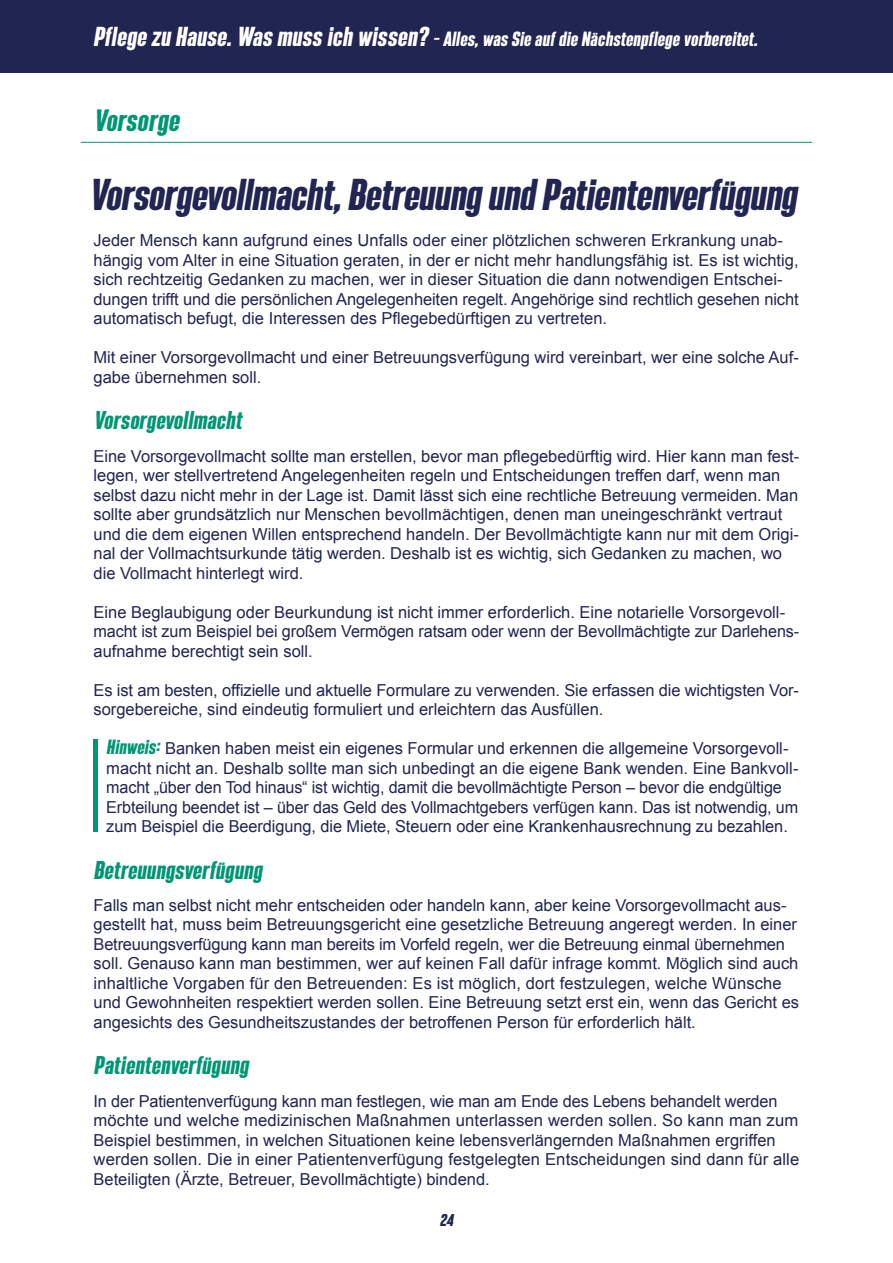
<style>
.page{position:relative;width:893px;height:1263px;background:#fff}
.page>*{position:absolute;margin:0;border:0;box-sizing:border-box;transform-origin:0 0}
.Große_Header_26_pt{font:italic 600 39px "SEBLACK";color:#202552}
.Kapitelheader{font:italic 600 27px "SEBLACK";letter-spacing:.02em;color:#009674}
.kleine_zwischen_Header_15_pt{font:italic 600 22.5px "SEBLACK";letter-spacing:.02em;color:#009674}
.t1{font:italic 600 18px "SEBLACK";letter-spacing:.02em;color:#fff}
.normaler_fließtext{font:16.5px/19.5px "Arial";color:#202552}
.t2{font:italic 600 15px "SEBLACK";color:#202552}
.s1{font-size:24px}
.s2{font-family:"SEBLACK";font-weight:600;font-style:italic;font-size:18px;color:#009674}
</style>
<div class="page">
<hr style="left:81px;top:142px;width:731px;height:1px;background:#009674">
<hr style="left:94px;top:740px;width:4px;height:92px;background:#009674">
<div style="left:0;top:0;width:893px;height:72px;background:#202552"></div>
<p class="t1" style="left:93px;top:28px;width:666px"><span class="s1">Pflege zu Hause. Was muss ich wissen?</span> – Alles, was Sie auf die Nächstenpflege vorbereitet.</p>
<p class="Kapitelheader" style="left:94px;top:104px;width:87px">Vorsorge</p>
<h1 class="Große_Header_26_pt" style="left:88px;top:171px;width:709px">Vorsorgevollmacht, Betreuung und Patientenverfügung</h1>
<p class="normaler_fließtext" style="left:94px;top:231px;width:707px">Jeder Mensch kann aufgrund eines Unfalls oder einer plötzlichen schweren Erkrankung unab&shy;hängig vom Alter in eine Situation geraten, in der er nicht mehr handlungsfähig ist. Es ist wichtig, sich rechtzeitig Gedanken zu machen, wer in dieser Situation die dann notwendigen Entschei&shy;dungen trifft und die persönlichen Angelegenheiten regelt. Angehörige sind rechtlich gesehen nicht automatisch befugt, die Interessen des Pflegebedürftigen zu vertreten.</p>
<p class="normaler_fließtext" style="left:94px;top:348px;width:707px">Mit einer Vorsorgevollmacht und einer Betreuungsverfügung wird vereinbart, wer eine solche Auf&shy;gabe übernehmen soll.</p>
<h2 class="kleine_zwischen_Header_15_pt" style="left:94px;top:407px;width:150px">Vorsorgevollmacht</h2>
<p class="normaler_fließtext" style="left:94px;top:446px;width:707px">Eine Vorsorgevollmacht sollte man erstellen, bevor man pflegebedürftig wird. Hier kann man fest&shy;legen, wer stellvertretend Angelegenheiten regeln und Entscheidungen treffen darf, wenn man selbst dazu nicht mehr in der Lage ist. Damit lässt sich eine rechtliche Betreuung vermeiden. Man sollte aber grundsätzlich nur Menschen bevollmächtigen, denen man uneingeschränkt vertraut und die dem eigenen Willen entsprechend handeln. Der Bevollmächtigte kann nur mit dem Origi&shy;nal der Vollmachtsurkunde tätig werden. Deshalb ist es wichtig, sich Gedanken zu machen, wo die Vollmacht hinterlegt wird.</p>
<p class="normaler_fließtext" style="left:94px;top:602px;width:707px">Eine Beglaubigung oder Beurkundung ist nicht immer erforderlich. Eine notarielle Vorsorgevoll&shy;macht ist zum Beispiel bei großem Vermögen ratsam oder wenn der Bevollmächtigte zur Darlehens&shy;aufnahme berechtigt sein soll.</p>
<p class="normaler_fließtext" style="left:94px;top:680px;width:707px">Es ist am besten, offizielle und aktuelle Formulare zu verwenden. Sie erfassen die wichtigsten Vor&shy;sorgebereiche, sind eindeutig formuliert und erleichtern das Ausfüllen.</p>
<p class="normaler_fließtext" style="left:106px;top:739px;width:694px"><span class="s2">Hinweis:</span> Banken haben meist ein eigenes Formular und erkennen die allgemeine Vorsorgevoll&shy;macht nicht an. Deshalb sollte man sich unbedingt an die eigene Bank wenden. Eine Bankvoll&shy;macht „über den Tod hinaus“ ist wichtig, damit die bevollmächtigte Person – bevor die endgültige Erbteilung beendet ist – über das Geld des Vollmachtgebers verfügen kann. Das ist notwendig, um zum Beispiel die Beerdigung, die Miete, Steuern oder eine Krankenhausrechnung zu bezahlen.</p>
<h2 class="kleine_zwischen_Header_15_pt" style="left:94px;top:856px;width:170px">Betreuungsverfügung</h2>
<p class="normaler_fließtext" style="left:94px;top:895px;width:707px">Falls man selbst nicht mehr entscheiden oder handeln kann, aber keine Vorsorgevollmacht aus&shy;gestellt hat, muss beim Betreuungsgericht eine gesetzliche Betreuung angeregt werden. In einer Betreuungsverfügung kann man bereits im Vorfeld regeln, wer die Betreuung einmal übernehmen soll. Genauso kann man bestimmen, wer auf keinen Fall dafür infrage kommt. Möglich sind auch inhaltliche Vorgaben für den Betreuenden: Es ist möglich, dort festzulegen, welche Wünsche und Gewohnheiten respektiert werden sollen. Eine Betreuung setzt erst ein, wenn das Gericht es angesichts des Gesundheitszustandes der betroffenen Person für erforderlich hält.</p>
<h2 class="kleine_zwischen_Header_15_pt" style="left:94px;top:1052px;width:156px">Patientenverfügung</h2>
<p class="normaler_fließtext" style="left:94px;top:1091px;width:707px">In der Patientenverfügung kann man festlegen, wie man am Ende des Lebens behandelt werden möchte und welche medizinischen Maßnahmen unterlassen werden sollen. So kann man zum Beispiel bestimmen, in welchen Situationen keine lebensverlängernden Maßnahmen ergriffen werden sollen. Die in einer Patientenverfügung festgelegten Entscheidungen sind dann für alle Beteiligten (Ärzte, Betreuer, Bevollmächtigte) bindend.</p>
<p class="t2" style="left:440px;top:1211px;width:15px">24</p>
</div>
